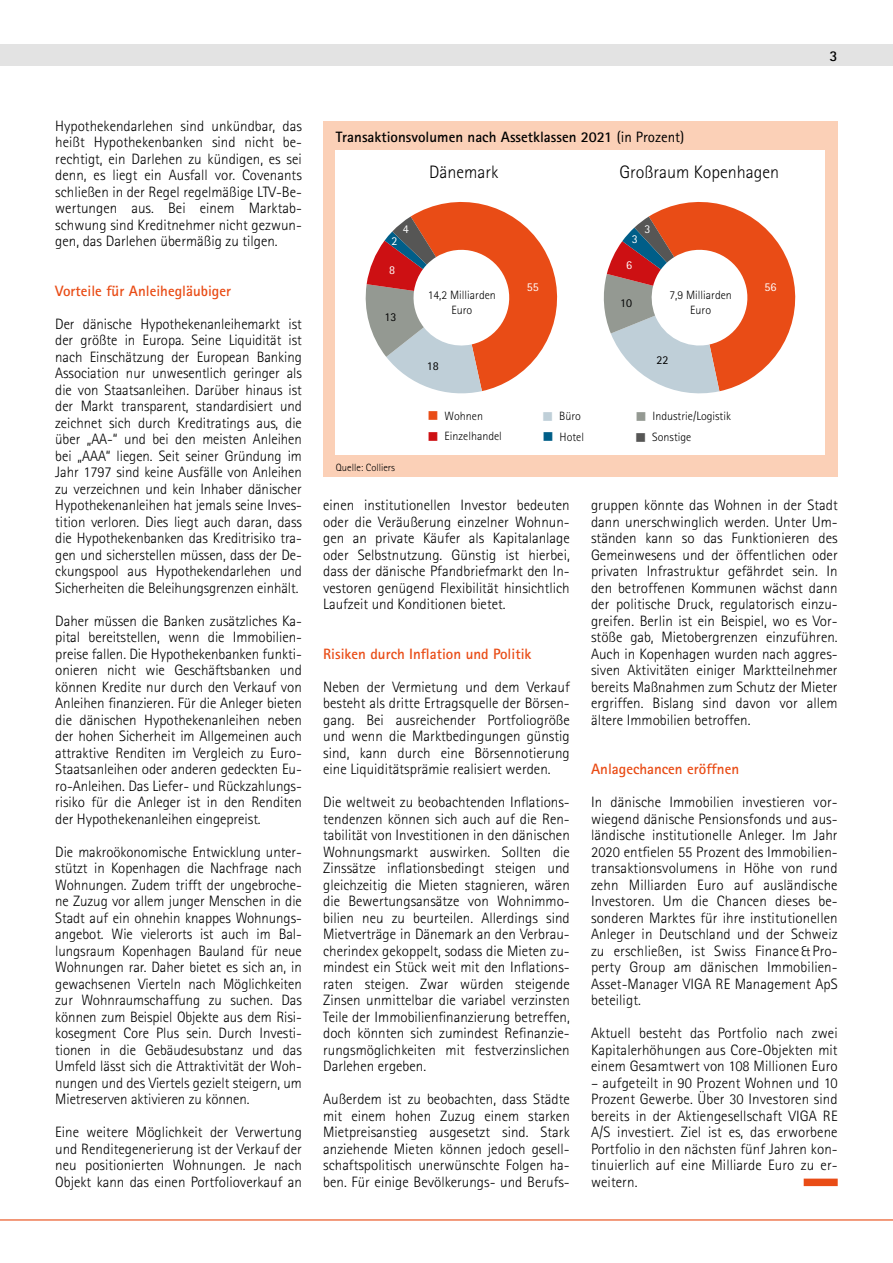
<style>
.page{position:relative;width:893px;height:1263px;background:#fff}
.page>*{position:absolute;margin:0;border:0;box-sizing:border-box;transform-origin:0 0}
.t1{font:300 18px "Rotis Sans Serif";color:#000}
.Fließtext{font:300 15px/16.5px "Rotis Sans Serif";color:#000;text-align:justify}
.Fließtext_Balken_End{font:300 15px/16.5px "Rotis Sans Serif";letter-spacing:.005em;color:#000;text-align:justify}
.Zwischenüberschrift{font:700 15px "Rotis Sans Serif";color:#e94c16}
.Fließtext_ohne_GLR{font:700 15px "Rotis Sans Serif";color:#000}
.t2{font:300 12px/14.4px "Rotis Sans Serif";color:#000;text-align:center}
.t3{font:12px "Rotis Sans Serif";color:#fff}
.t4{font:12px "Rotis Sans Serif";color:#000}
.Tabelle{font:300 10.5px "Rotis Sans Serif";color:#000}
.s1{font-weight:400}
.s2{color:#e94c16}
.s3{color:#bfcfd8}
.s4{color:#949992}
.s5{color:#cd1013}
.s6{color:#005e88}
.s7{color:#565655}
</style>
<div class="page">
<hr style="left:0;top:1219px;width:893px;height:1px;background:#e94c16">
<div style="left:0;top:45px;width:893px;height:21px;background:#e3e3e3"></div>
<div style="left:804px;top:1178px;width:34px;height:8px;background:#e94c16"></div>
<div style="left:323px;top:121px;width:515px;height:356px;background:#fbd0b7"></div>
<div style="left:336px;top:151px;width:489px;height:304px;background:#fff"></div>
<svg style="left:365px;top:202px;width:193px;height:192px"></svg>
<svg style="left:603px;top:202px;width:193px;height:192px"></svg>
<p class="Fließtext_ohne_GLR" style="left:830px;top:46px;width:10px">3</p>
<p class="Fließtext" style="left:55px;top:117px;width:248px">Hypothekendarlehen sind unkündbar, das heißt Hypothekenbanken sind nicht be&shy;rechtigt, ein Darlehen zu kündigen, es sei denn, es liegt ein Ausfall vor. Covenants schließen in der Regel regelmäßige LTV-Be&shy;wertungen aus. Bei einem Marktab&shy;schwung sind Kreditnehmer nicht gezwun&shy;gen, das Darlehen übermäßig zu tilgen.</p>
<p class="Zwischenüberschrift" style="left:55px;top:281px;width:177px">Vorteile für Anleihegläubiger</p>
<p class="Fließtext" style="left:55px;top:315px;width:248px">Der dänische Hypothekenanleihemarkt ist der größte in Europa. Seine Liquidität ist nach Einschätzung der European Banking Association nur unwesentlich geringer als die von Staatsanleihen. Darüber hinaus ist der Markt transparent, standardisiert und zeichnet sich durch Kreditratings aus, die über „AA-“ und bei den meisten Anleihen bei „AAA“ liegen. Seit seiner Gründung im Jahr 1797 sind keine Ausfälle von Anleihen zu verzeichnen und kein Inhaber dänischer Hypothekenanleihen hat jemals seine Inves&shy;tition verloren. Dies liegt auch daran, dass die Hypothekenbanken das Kreditrisiko tra&shy;gen und sicherstellen müssen, dass der De&shy;ckungspool aus Hypothekendarlehen und Sicherheiten die Beleihungsgrenzen einhält.</p>
<p class="Fließtext" style="left:55px;top:612px;width:248px">Daher müssen die Banken zusätzliches Ka&shy;pital bereitstellen, wenn die Immobilien&shy;preise fallen. Die Hypothekenbanken funkti&shy;onieren nicht wie Geschäftsbanken und können Kredite nur durch den Verkauf von Anleihen finanzieren. Für die Anleger bieten die dänischen Hypothekenanleihen neben der hohen Sicherheit im Allgemeinen auch attraktive Renditen im Vergleich zu Euro-Staatsanleihen oder anderen gedeckten Eu&shy;ro-Anleihen. Das Liefer- und Rückzahlungs&shy;risiko für die Anleger ist in den Renditen der Hypothekenanleihen eingepreist.</p>
<p class="Fließtext" style="left:55px;top:843px;width:248px">Die makroökonomische Entwicklung unter&shy;stützt in Kopenhagen die Nachfrage nach Wohnungen. Zudem trifft der ungebroche&shy;ne Zuzug vor allem junger Menschen in die Stadt auf ein ohnehin knappes Wohnungs&shy;angebot. Wie vielerorts ist auch im Bal&shy;lungsraum Kopenhagen Bauland für neue Wohnungen rar. Daher bietet es sich an, in gewachsenen Vierteln nach Möglichkeiten zur Wohnraumschaffung zu suchen. Das können zum Beispiel Objekte aus dem Risi&shy;kosegment Core Plus sein. Durch Investi&shy;tionen in die Gebäudesubstanz und das Umfeld lässt sich die Attraktivität der Woh&shy;nungen und des Viertels gezielt steigern, um Mietreserven aktivieren zu können.</p>
<p class="Fließtext" style="left:55px;top:1124px;width:248px">Eine weitere Möglichkeit der Verwertung und Renditegenerierung ist der Verkauf der neu positionierten Wohnungen. Je nach Objekt kann das einen Portfolioverkauf an</p>
<p class="Fließtext_ohne_GLR" style="left:336px;top:127px;width:350px">Transaktionsvolumen nach Assetklassen 2021 <span class="s1">(in Prozent)</span></p>
<p class="t1" style="left:429px;top:162px;width:71px">Dänemark</p>
<p class="t1" style="left:619px;top:162px;width:161px">Großraum Kopenhagen</p>
<p class="t3" style="left:403px;top:222px;width:7px">4</p>
<p class="t3" style="left:645px;top:222px;width:7px">3</p>
<p class="t3" style="left:391px;top:234px;width:7px">2</p>
<p class="t3" style="left:389px;top:263px;width:7px">8</p>
<p class="t4" style="left:385px;top:309px;width:13px">13</p>
<p class="Tabelle" style="left:336px;top:461px;width:61px">Quelle: Colliers</p>
<p class="t3" style="left:632px;top:232px;width:7px">3</p>
<p class="t3" style="left:626px;top:258px;width:7px">6</p>
<p class="t3" style="left:527px;top:280px;width:13px">55</p>
<p class="t3" style="left:764px;top:280px;width:13px">56</p>
<p class="t2" style="left:428px;top:288px;width:70px">14,2 Milliarden<br>Euro</p>
<p class="t2" style="left:669px;top:288px;width:64px">7,9 Milliarden<br>Euro</p>
<p class="t4" style="left:620px;top:296px;width:13px">10</p>
<p class="t4" style="left:427px;top:359px;width:13px">18</p>
<p class="t4" style="left:656px;top:353px;width:13px">22</p>
<p class="t2" style="left:428px;top:408px;width:57px"><span class="s2">■</span> Wohnen</p>
<p class="t2" style="left:542px;top:409px;width:40px"><span class="s3">■</span> Büro</p>
<p class="t2" style="left:636px;top:409px;width:97px"><span class="s4">■</span> Industrie/Logistik</p>
<p class="t2" style="left:428px;top:429px;width:76px"><span class="s5">■</span> Einzelhandel</p>
<p class="t2" style="left:543px;top:429px;width:43px"><span class="s6">■</span> Hotel</p>
<p class="t2" style="left:635px;top:430px;width:58px"><span class="s7">■</span> Sonstige</p>
<p class="Fließtext" style="left:323px;top:497px;width:248px">einen institutionellen Investor bedeuten oder die Veräußerung einzelner Wohnun&shy;gen an private Käufer als Kapitalanlage oder Selbstnutzung. Günstig ist hierbei, dass der dänische Pfandbriefmarkt den In&shy;vestoren genügend Flexibilität hinsichtlich Laufzeit und Konditionen bietet.</p>
<p class="Zwischenüberschrift" style="left:323px;top:644px;width:210px">Risiken durch Inflation und Politik</p>
<p class="Fließtext" style="left:323px;top:678px;width:248px">Neben der Vermietung und dem Verkauf besteht als dritte Ertragsquelle der Börsen&shy;gang. Bei ausreichender Portfoliogröße und wenn die Marktbedingungen günstig sind, kann durch eine Börsennotierung eine Liquiditätsprämie realisiert werden.</p>
<p class="Fließtext" style="left:323px;top:794px;width:248px">Die weltweit zu beobachtenden Inflations&shy;tendenzen können sich auch auf die Ren&shy;tabilität von Investitionen in den dänischen Wohnungsmarkt auswirken. Sollten die Zinssätze inflationsbedingt steigen und gleichzeitig die Mieten stagnieren, wären die Bewertungsansätze von Wohnimmo&shy;bilien neu zu beurteilen. Allerdings sind Mietverträge in Dänemark an den Verbrau&shy;cherindex gekoppelt, sodass die Mieten zu&shy;mindest ein Stück weit mit den Inflations&shy;raten steigen. Zwar würden steigende Zinsen unmittelbar die variabel verzinsten Teile der Immobilienfinanzierung betreffen, doch könnten sich zumindest Refinanzie&shy;rungsmöglichkeiten mit festverzinslichen Darlehen ergeben.</p>
<p class="Fließtext" style="left:323px;top:1091px;width:248px">Außerdem ist zu beobachten, dass Städte mit einem hohen Zuzug einem starken Mietpreisanstieg ausgesetzt sind. Stark anziehende Mieten können jedoch gesell&shy;schaftspolitisch unerwünschte Folgen ha&shy;ben. Für einige Bevölkerungs- und Berufs-</p>
<p class="Fließtext" style="left:591px;top:497px;width:248px">gruppen könnte das Wohnen in der Stadt dann unerschwinglich werden. Unter Um&shy;ständen kann so das Funktionieren des Gemeinwesens und der öffentlichen oder privaten Infrastruktur gefährdet sein. In den betroffenen Kommunen wächst dann der politische Druck, regulatorisch einzu&shy;greifen. Berlin ist ein Beispiel, wo es Vor&shy;stöße gab, Mietobergrenzen einzuführen.<br>Auch in Kopenhagen wurden nach aggres&shy;siven Aktivitäten einiger Marktteilnehmer bereits Maßnahmen zum Schutz der Mieter ergriffen. Bislang sind davon vor allem ältere Immobilien betroffen.</p>
<p class="Zwischenüberschrift" style="left:591px;top:759px;width:150px">Anlagechancen eröffnen</p>
<p class="Fließtext" style="left:591px;top:794px;width:248px">In dänische Immobilien investieren vor&shy;wiegend dänische Pensionsfonds und aus&shy;ländische institutionelle Anleger. Im Jahr 2020 entfielen 55 Prozent des Immobilien&shy;transaktionsvolumens in Höhe von rund zehn Milliarden Euro auf ausländische Investoren. Um die Chancen dieses be&shy;sonderen Marktes für ihre institutionellen Anleger in Deutschland und der Schweiz zu erschließen, ist Swiss Finance&amp;Pro&shy;perty Group am dänischen Immobilien-Asset-Manager VIGA RE Management ApS beteiligt.</p>
<p class="Fließtext_Balken_End" style="left:591px;top:1025px;width:248px">Aktuell besteht das Portfolio nach zwei Kapitalerhöhungen aus Core-Objekten mit einem Gesamtwert von 108 Millionen Euro</p>
<p class="Fließtext_Balken_End" style="left:591px;top:1074px;width:248px">– aufgeteilt in 90 Prozent Wohnen und 10<br>Prozent Gewerbe. Über 30 Investoren sind bereits in der Aktiengesellschaft VIGA RE A/S investiert. Ziel ist es, das erworbene Portfolio in den nächsten fünf Jahren kon&shy;tinuierlich auf eine Milliarde Euro zu er&shy;weitern.</p>
</div>
